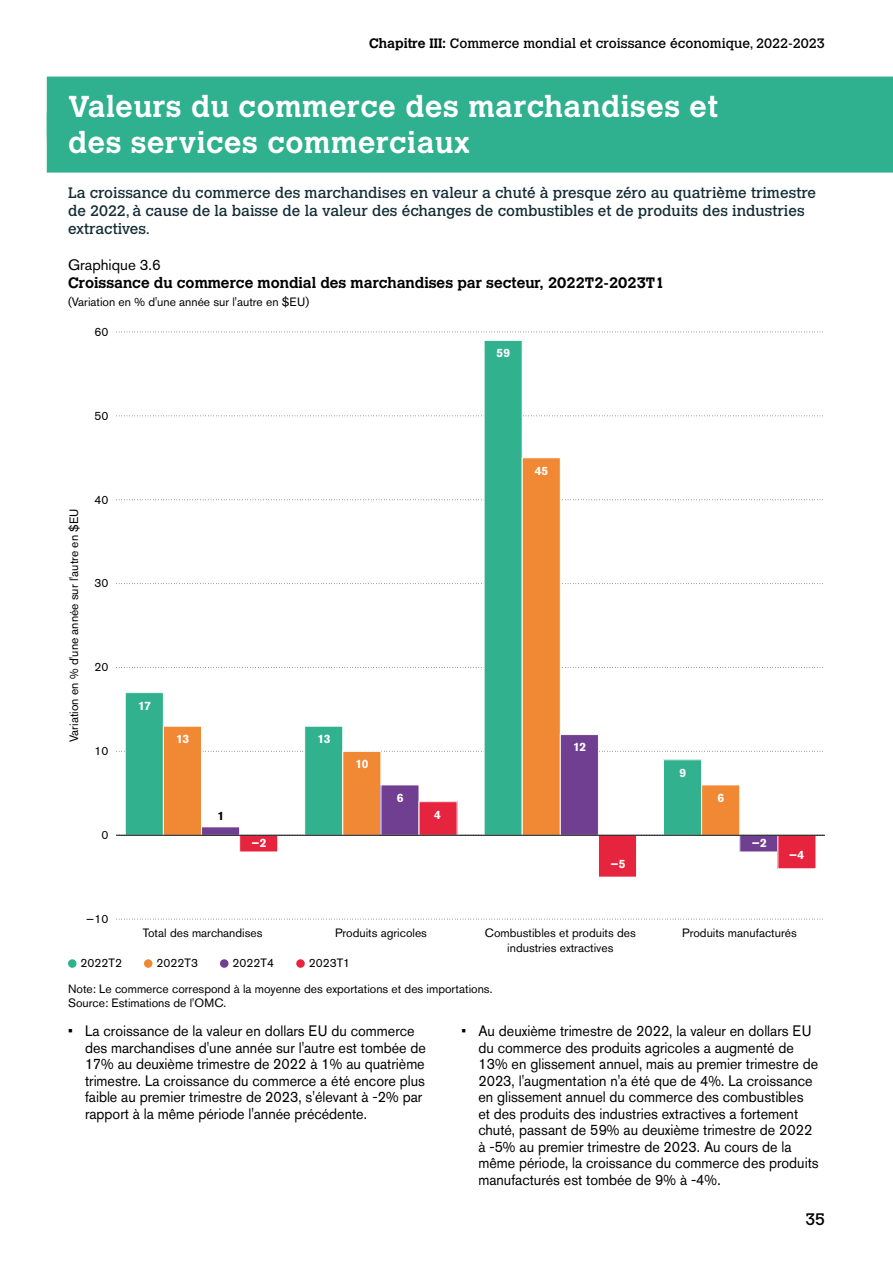
<style>
.page{position:relative;width:893px;height:1263px;background:#fff}
.page>*{position:absolute;margin:0;border:0;box-sizing:border-box;transform-origin:0 0}
.t1{font:700 30px/36px "Calvert MT Pro";letter-spacing:.02em;color:#fff}
.t2{font:16.5px "Calvert MT Std";color:#000}
.t3{font:15px/16.5px "Akzidenz Grotesk Std";color:#000;scale:.95 1}
.t4{font:15px/18px "Calvert MT Std";color:#132c35}
.t5{font:700 15px "Calvert MT Pro";color:#000}
.t6{font:15px "Akzidenz Grotesk Std";color:#000}
.t7{font:13.5px "Calvert MT Std";color:#000}
.t8{font:12px/14.4px "Akzidenz Grotesk Std";color:#000;text-align:center}
.t9{font:700 12px "Akzidenz Grotesk Std";letter-spacing:-.04em;color:#fff}
.t10{font:700 12px "Akzidenz Grotesk Std";color:#010202}
.s1{font-family:"Calvert MT Pro";font-weight:700}
</style>
<div class="page">
<svg style="left:116px;top:751px;width:707px;height:1px"></svg>
<svg style="left:116px;top:667px;width:707px;height:1px"></svg>
<svg style="left:116px;top:583px;width:707px;height:1px"></svg>
<svg style="left:116px;top:499px;width:707px;height:1px"></svg>
<svg style="left:116px;top:416px;width:707px;height:1px"></svg>
<svg style="left:116px;top:919px;width:707px;height:1px"></svg>
<svg style="left:116px;top:332px;width:707px;height:1px"></svg>
<div style="left:125px;top:693px;width:38px;height:142px;background:#31b18e"></div>
<div style="left:125px;top:692px;width:39px;height:143px;border:1px solid #fff"></div>
<div style="left:163px;top:726px;width:39px;height:109px;background:#f18834;border:1px solid #fff"></div>
<div style="left:201px;top:827px;width:39px;height:8px;background:#713f91"></div>
<div style="left:201px;top:826px;width:39px;height:9px;border:1px solid #fff"></div>
<div style="left:240px;top:835px;width:38px;height:17px;background:#e6243e"></div>
<div style="left:239px;top:835px;width:39px;height:17px;border:1px solid #fff"></div>
<div style="left:304px;top:726px;width:39px;height:109px;background:#31b18e;border:1px solid #fff"></div>
<div style="left:342px;top:751px;width:39px;height:84px;background:#f18834;border:1px solid #fff"></div>
<div style="left:381px;top:785px;width:38px;height:50px;background:#713f91"></div>
<div style="left:381px;top:784px;width:38px;height:51px;border:1px solid #fff"></div>
<div style="left:419px;top:802px;width:38px;height:33px;background:#e6243e"></div>
<div style="left:484px;top:340px;width:39px;height:495px;background:#31b18e"></div>
<div style="left:522px;top:457px;width:39px;height:378px;background:#f18834;border:1px solid #fff"></div>
<div style="left:560px;top:734px;width:38px;height:101px;background:#713f91"></div>
<div style="left:560px;top:734px;width:39px;height:101px;border:1px solid #fff"></div>
<div style="left:598px;top:835px;width:39px;height:42px;background:#e6243e"></div>
<div style="left:598px;top:835px;width:39px;height:42px;border:1px solid #fff"></div>
<div style="left:663px;top:760px;width:39px;height:75px;background:#31b18e"></div>
<div style="left:663px;top:759px;width:39px;height:76px;border:1px solid #fff"></div>
<div style="left:702px;top:785px;width:38px;height:50px;background:#f18834"></div>
<div style="left:701px;top:784px;width:39px;height:51px;border:1px solid #fff"></div>
<div style="left:740px;top:835px;width:38px;height:17px;background:#713f91"></div>
<div style="left:778px;top:835px;width:38px;height:34px;background:#e6243e"></div>
<hr style="left:116px;top:835px;width:709px;height:1px;background:#000">
<div style="left:68px;top:959px;width:9px;height:9px;background:#31b18e;border-radius:50%"></div>
<div style="left:144px;top:959px;width:8px;height:9px;background:#f18834;border-radius:50%"></div>
<div style="left:220px;top:959px;width:8px;height:9px;background:#713f91;border-radius:50%"></div>
<div style="left:296px;top:959px;width:9px;height:9px;background:#e6243e;border-radius:50%"></div>
<div style="left:47px;top:77px;width:846px;height:60px;background:#2fb08e"></div>
<div style="left:47px;top:113px;width:846px;height:60px;background:#2fb08e"></div>
<p class="t7" style="left:369px;top:36px;width:457px"><span class="s1">Chapitre III:</span> Commerce mondial et croissance économique, 2022-2023</p>
<h1 class="t1" style="left:68px;top:88px;width:651px">Valeurs du commerce des marchandises et des services commerciaux</h1>
<p class="t4" style="left:68px;top:184px;width:749px">La croissance du commerce des marchandises en valeur a chuté à presque zéro au quatrième trimestre de 2022, à cause de la baisse de la valeur des échanges de combustibles et de produits des industries extractives.</p>
<p class="t6" style="left:68px;top:256px;width:94px">Graphique 3.6</p>
<p class="t5" style="left:68px;top:273px;width:598px">Croissance du commerce mondial des marchandises par secteur, 2022T2-2023T1</p>
<p class="t8" style="left:68px;top:295px;width:243px">(Variation en % d'une année sur l'autre en $EU)</p>
<p class="t8" style="left:95px;top:324px;width:15px">60</p>
<p class="t8" style="left:95px;top:408px;width:15px">50</p>
<p class="t8" style="left:67px;top:742px;width:235px;rotate:-90deg">Variation en % d'une année sur l'autre en $EU</p>
<p class="t8" style="left:95px;top:492px;width:15px">40</p>
<p class="t8" style="left:95px;top:576px;width:15px">30</p>
<p class="t8" style="left:95px;top:660px;width:15px">20</p>
<p class="t8" style="left:95px;top:744px;width:15px">10</p>
<p class="t8" style="left:102px;top:828px;width:8px">0</p>
<p class="t8" style="left:86px;top:911px;width:24px">−10</p>
<p class="t9" style="left:496px;top:346px;width:15px">59</p>
<p class="t9" style="left:535px;top:463px;width:15px">45</p>
<p class="t9" style="left:138px;top:698px;width:14px">17</p>
<p class="t9" style="left:176px;top:732px;width:14px">13</p>
<p class="t10" style="left:217px;top:808px;width:8px">1</p>
<p class="t9" style="left:317px;top:732px;width:14px">13</p>
<p class="t9" style="left:356px;top:757px;width:15px">10</p>
<p class="t9" style="left:397px;top:791px;width:8px">6</p>
<p class="t9" style="left:434px;top:807px;width:8px">4</p>
<p class="t9" style="left:573px;top:740px;width:14px">12</p>
<p class="t9" style="left:679px;top:765px;width:8px">9</p>
<p class="t9" style="left:718px;top:791px;width:8px">6</p>
<p class="t9" style="left:251px;top:836px;width:17px">−2</p>
<p class="t9" style="left:751px;top:836px;width:17px">−2</p>
<p class="t9" style="left:610px;top:857px;width:17px">−5</p>
<p class="t9" style="left:789px;top:848px;width:17px">−4</p>
<p class="t8" style="left:143px;top:926px;width:121px">Total des marchandises</p>
<p class="t8" style="left:335px;top:926px;width:94px">Produits agricoles</p>
<p class="t8" style="left:485px;top:926px;width:152px">Combustibles et produits des industries extractives</p>
<p class="t8" style="left:682px;top:926px;width:116px">Produits manufacturés</p>
<p class="t8" style="left:155px;top:926px;width:95px">Total merchandise</p>
<p class="t8" style="left:328px;top:926px;width:108px">Ag icultural products</p>
<p class="t8" style="left:493px;top:926px;width:136px">Fuels and mining products</p>
<p class="t8" style="left:687px;top:926px;width:107px">Manufactured goods</p>
<p class="t8" style="left:112px;top:956px;width:18px">Q2</p>
<p class="t8" style="left:188px;top:956px;width:18px">Q3</p>
<p class="t8" style="left:264px;top:956px;width:18px">Q4</p>
<p class="t8" style="left:340px;top:956px;width:18px">Q1</p>
<p class="t8" style="left:81px;top:956px;width:43px">2022T2</p>
<p class="t8" style="left:156px;top:956px;width:43px">2022T3</p>
<p class="t8" style="left:232px;top:956px;width:43px">2022T4</p>
<p class="t8" style="left:309px;top:956px;width:43px">2023T1</p>
<p class="t8" style="left:68px;top:981px;width:426px;text-align:left">Note: Le commerce correspond à la moyenne des exportations et des importations.<br>Source: Estimations de l'OMC.</p>
<p class="t3" style="left:85px;top:1023px;width:360px;text-indent:-17px">• La croissance de la valeur en dollars EU du commerce des marchandises d'une année sur l'autre est tombée de 17% au deuxième trimestre de 2022 à 1% au quatrième trimestre. La croissance du commerce a été encore plus faible au premier trimestre de 2023, s'élevant à -2% par rapport à la même période l'année précédente.</p>
<p class="t3" style="left:478px;top:1023px;width:360px;text-indent:-17px">• Au deuxième trimestre de 2022, la valeur en dollars EU du commerce des produits agricoles a augmenté de 13% en glissement annuel, mais au premier trimestre de 2023, l'augmentation n'a été que de 4%. La croissance en glissement annuel du commerce des combustibles et des produits des industries extractives a fortement chuté, passant de 59% au deuxième trimestre de 2022 à -5% au premier trimestre de 2023. Au cours de la même période, la croissance du commerce des produits manufacturés est tombée de 9% à -4%.</p>
<p class="t2" style="left:805px;top:1209px;width:21px">35</p>
</div>
